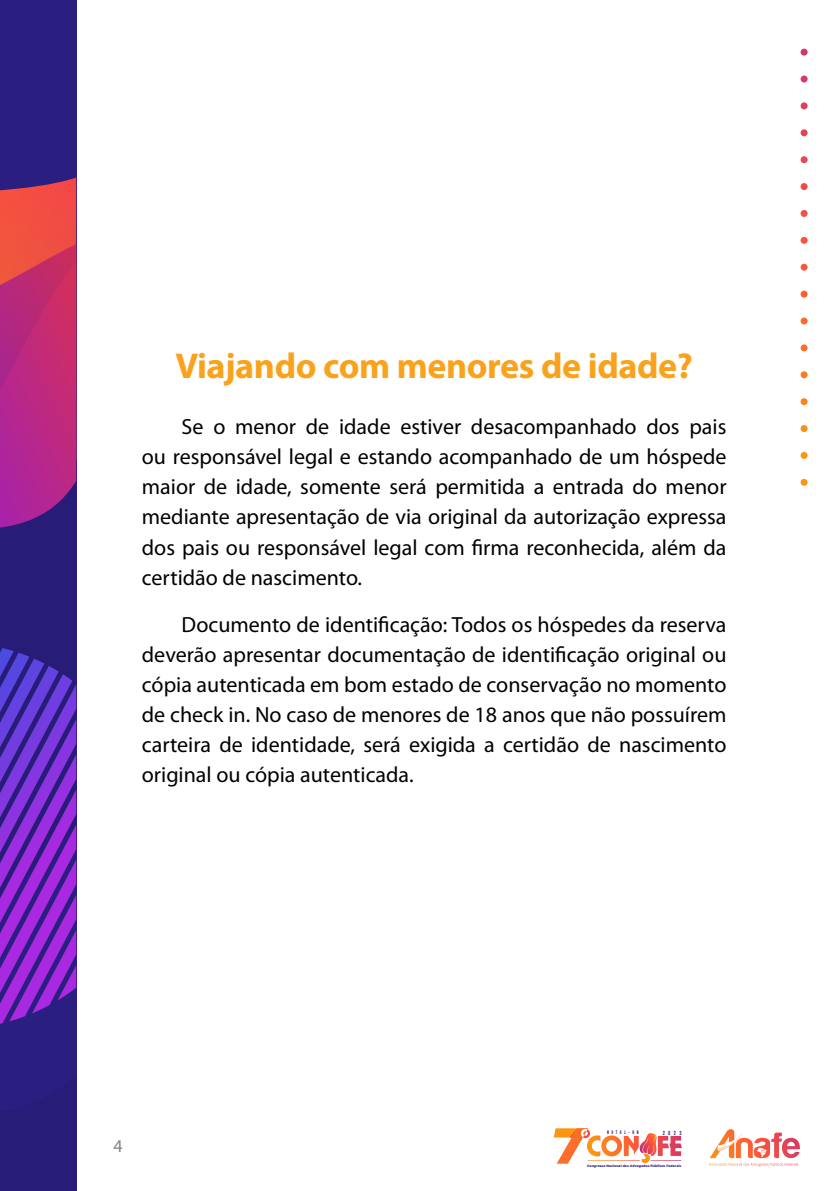
<style>
.page{position:relative;width:840px;height:1191px;background:#fff}
.page>*{position:absolute;margin:0;border:0;box-sizing:border-box;transform-origin:0 0}
.t1{font:700 36px "Myriad Pro";letter-spacing:-.01em;color:#faa21b}
.t2{font:22px/30px "Myriad Pro";color:#000;text-align:justify}
.t3{font:18px "Myriad Pro";color:#808285}
.t4{font:4.2px "Gobold Extra 1";color:#2a1f80}
.t5{font:3.8px "Gobold Extra 1";letter-spacing:.675em;color:#2a1f80}
.t6{font:800 3.4px "Montserrat";color:#2a1f80}
</style>
<div class="page">
<div style="left:0;top:527px;width:76px;height:664px;background:#271c78"></div>
<svg style="left:0;top:648px;width:76px;height:375px;background:#6b2abc"></svg>
<svg style="left:0;top:0;width:76px;height:527px;background:#8c2a76"></svg>
<svg style="left:800px;top:49px;width:7px;height:437px"></svg>
<svg style="left:553px;top:1128px;width:128px;height:35px"></svg>
<svg style="left:709px;top:1129px;width:72px;height:29px"></svg>
<h1 class="t1" style="left:175px;top:342px;width:518px">Viajando com menores de idade?</h1>
<p class="t2" style="left:142px;top:412px;width:586px;text-indent:40px">Se o menor de idade estiver desacompanhado dos pais ou responsável legal e estando acompanhado de um hóspede maior de idade, somente será permitida a entrada do menor mediante apresentação de via original da autorização expressa dos pais ou responsável legal com firma reconhecida, além da certidão de nascimento.</p>
<p class="t2" style="left:142px;top:609px;width:585px;text-indent:40px">Documento de identificação: Todos os hóspedes da reserva deverão apresentar documentação de identificação original ou cópia autenticada em bom estado de conservação no momento de check in. No caso de menores de 18 anos que não possuírem carteira de identidade, será exigida a certidão de nascimento original ou cópia autenticada.</p>
<p class="t3" style="left:113px;top:1134px;width:11px">4</p>
<p class="t4" style="left:662px;top:1129px;width:20px">2023</p>
<p class="t6" style="left:586px;top:1163px;width:96px">Congresso Nacional dos Advogados Públicos Federais</p>
<p class="t5" style="left:606px;top:1130px;width:33px">NATAL-RN</p>
</div>
